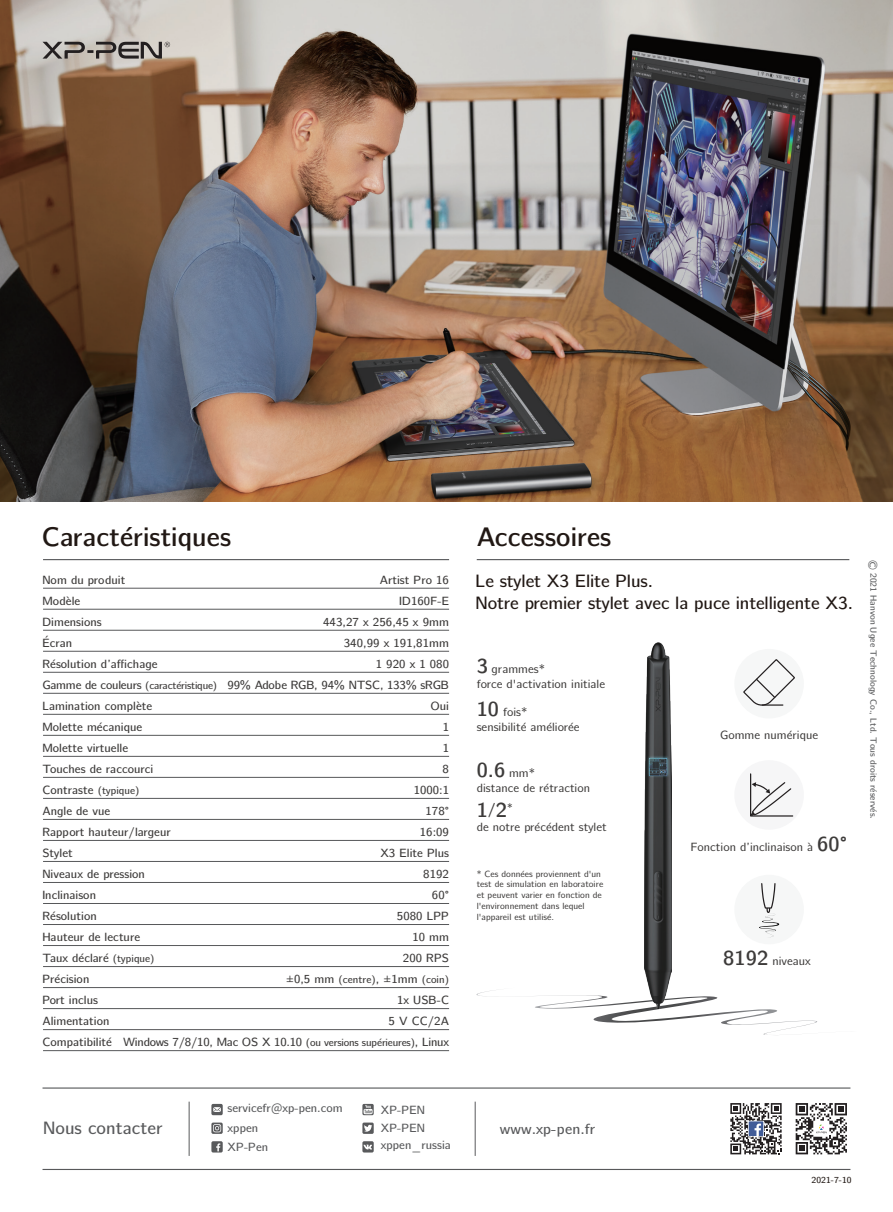
<style>
.page{position:relative;width:893px;height:1212px;background:#fff}
.page>*{position:absolute;margin:0;border:0;box-sizing:border-box;transform-origin:0 0}
.t1{font:500 27px "Hebert Sans";color:#211814}
.t2{font:500 21px "Hebert Sans";color:#3d3b3a}
.t3{font:18px/21.6px "Hebert Sans";letter-spacing:-.01em;color:#211814}
.t4{font:18px "Hebert Sans";color:#595a5c}
.t5{font:15px "Hebert Sans";color:#595a5c}
.t6{font:12px/21px "Hebert Sans";color:#3d3b3a}
.t7{font:300 12px/15px "Hebert Sans";color:#3d3b3a}
.t8{font:12px/21px "Hebert Sans";letter-spacing:-.02em;color:#3d3b3a;text-align:right}
.t9{font:12px/18.6px "Hebert Sans";color:#595a5c}
.t10{font:10.5px "Hebert Sans";letter-spacing:-.02em;color:#3d3b3a}
.t11{font:10.5px "Hebert Sans";color:#3d3b3a}
.t12{font:300 9px/10.8px "Hebert Sans";color:#3d3b3a}
.t13{font:9px "Hebert Sans";color:#595a5c}
.t14{font:9px "Hebert Sans";color:#211814}
.s1{font-size:12px}
.s2{font-size:10.5px}
.s3{font-weight:500;font-size:21px}
.s4{font-weight:300;font-size:12px}
.s5{font-size:15px}
.s6{font-family:"Noto Sans CJ Ksc"}
</style>
<div class="page">
<img style="left:0;top:0;width:893px;height:501px">
<hr style="left:43px;top:1087px;width:807px;height:1px;background:#57585a">
<hr style="left:43px;top:1169px;width:807px;height:1px;background:#57585a">
<hr style="left:43px;top:588px;width:406px;height:1px;background:#57585a">
<hr style="left:43px;top:609px;width:406px;height:1px;background:#57585a">
<hr style="left:43px;top:630px;width:406px;height:1px;background:#57585a">
<hr style="left:43px;top:651px;width:406px;height:1px;background:#57585a">
<hr style="left:43px;top:672px;width:406px;height:1px;background:#57585a">
<hr style="left:43px;top:693px;width:406px;height:1px;background:#57585a">
<hr style="left:43px;top:714px;width:406px;height:1px;background:#57585a">
<hr style="left:43px;top:735px;width:406px;height:1px;background:#57585a">
<hr style="left:43px;top:756px;width:406px;height:1px;background:#57585a">
<hr style="left:43px;top:777px;width:406px;height:1px;background:#57585a">
<hr style="left:43px;top:798px;width:406px;height:1px;background:#57585a">
<hr style="left:43px;top:819px;width:406px;height:1px;background:#57585a">
<hr style="left:43px;top:840px;width:406px;height:1px;background:#57585a">
<hr style="left:43px;top:861px;width:406px;height:1px;background:#57585a">
<hr style="left:43px;top:882px;width:406px;height:1px;background:#57585a">
<hr style="left:43px;top:903px;width:406px;height:1px;background:#57585a">
<hr style="left:43px;top:924px;width:406px;height:1px;background:#57585a">
<hr style="left:43px;top:945px;width:406px;height:1px;background:#57585a">
<hr style="left:43px;top:966px;width:406px;height:1px;background:#57585a">
<hr style="left:43px;top:987px;width:406px;height:1px;background:#57585a">
<hr style="left:43px;top:1008px;width:406px;height:1px;background:#57585a">
<hr style="left:43px;top:1029px;width:406px;height:1px;background:#57585a">
<hr style="left:43px;top:1050px;width:406px;height:1px;background:#57585a">
<hr style="left:477px;top:559px;width:372px;height:1px;background:#57585a">
<svg style="left:43px;top:42px;width:127px;height:17px;background:#8e8884"></svg>
<div style="left:734px;top:760px;width:70px;height:70px;background:#f6f6f7;border-radius:50%"></div>
<svg style="left:750px;top:773px;width:44px;height:44px"></svg>
<div style="left:734px;top:649px;width:70px;height:69px;background:#f6f7f7;border-radius:50%"></div>
<svg style="left:743px;top:659px;width:52px;height:47px"></svg>
<hr style="left:762px;top:704px;width:21px;height:2px;background:#231f20">
<div style="left:734px;top:875px;width:70px;height:69px;background:#f6f7f7;border-radius:50%"></div>
<svg style="left:759px;top:883px;width:21px;height:54px"></svg>
<hr style="left:475px;top:1101px;width:1px;height:55px;background:#595a5c">
<hr style="left:189px;top:1101px;width:1px;height:55px;background:#595a5c">
<svg style="left:211px;top:1141px;width:12px;height:11px"></svg>
<svg style="left:362px;top:1141px;width:12px;height:11px"></svg>
<svg style="left:211px;top:1104px;width:12px;height:11px"></svg>
<svg style="left:362px;top:1104px;width:12px;height:11px"></svg>
<svg style="left:362px;top:1122px;width:12px;height:12px"></svg>
<svg style="left:211px;top:1122px;width:12px;height:12px"></svg>
<svg style="left:476px;top:990px;width:341px;height:45px"></svg>
<img style="left:644px;top:642px;width:27px;height:366px">
<hr style="left:43px;top:559px;width:406px;height:1px;background:#57585a">
<img style="left:645px;top:754px;width:26px;height:26px">
<img style="left:650px;top:758px;width:17px;height:17px">
<svg style="left:730px;top:1103px;width:52px;height:51px"></svg>
<svg style="left:796px;top:1103px;width:51px;height:51px"></svg>
<h1 class="t1" style="left:42px;top:514px;width:191px">Caractéristiques</h1>
<h1 class="t1" style="left:477px;top:514px;width:136px">Accessoires</h1>
<p class="t6" style="left:227px;top:568px;width:223px;text-align:right">Artist Pro 16<br>ID160F-E<br>443,27 x 256,45 x 9mm<br>340,99 x 191,81mm<br>1 920 x 1 080<br>99% Adobe RGB, 94% NTSC, 133% sRGB<br>Oui<br>1<br>1<br>8<br>1000:1<br>178°<br>16:09<br>X3 Elite Plus<br>8192<br>60°<br>5080 LPP<br>10 mm<br>200 RPS</p>
<p class="t11" style="left:286px;top:970px;width:164px"><span class="s1">±0,5 mm</span> (centre)<span class="s1">, ±1mm</span> (coin)</p>
<p class="t8" style="left:123px;top:988px;width:328px">1x USB-C<br>5 V CC/2A<br>Windows 7/8/10, Mac OS X 10.10 <span class="s2">(ou versions supérieures)</span>, Linux</p>
<p class="t6" style="left:42px;top:568px;width:117px">Nom du produit<br>Modèle<br>Dimensions<br>Écran<br>Résolution d’affichage</p>
<p class="t10" style="left:42px;top:676px;width:176px"><span class="s1">Gamme de couleurs</span> (caractéristique)</p>
<p class="t6" style="left:42px;top:694px;width:130px">Lamination complète<br>Molette mécanique<br>Molette virtuelle<br>Touches de raccourci<br>Contraste <span class="s2">(typique)<br></span>Angle de vue<br>Rapport hauteur/largeur<br>Stylet<br>Niveaux de pression<br>Inclinaison<br>Résolution<br>Hauteur de lecture<br>Taux déclaré <span class="s2">(typique)<br></span>Précision<br>Port inclus<br>Alimentation<br>Compatibilité</p>
<h3 class="t3" style="left:475px;top:569px;width:379px">Le stylet X3 Elite Plus.<br>Notre premier stylet avec la puce intelligente X3.</h3>
<p class="t7" style="left:477px;top:660px;width:130px"><span class="s3">3</span> grammes*<br>force d'activation initiale</p>
<p class="t7" style="left:477px;top:703px;width:104px"><span class="s3">10</span> fois* sensibilité améliorée</p>
<h2 class="t2" style="left:477px;top:752px;width:60px">0.6 <span class="s4">mm*</span></h2>
<p class="t7" style="left:477px;top:779px;width:115px">distance de rétraction</p>
<h2 class="t2" style="left:477px;top:792px;width:38px">1<span class="s5">/</span>2<sup>*</sup></h2>
<p class="t7" style="left:477px;top:819px;width:132px">de notre précédent stylet</p>
<p class="t12" style="left:477px;top:867px;width:128px">* Ces données proviennent d'un test de simulation en laboratoire et peuvent varier en fonction de l'environnement dans lequel l'appareil est utilisé.</p>
<p class="t7" style="left:720px;top:727px;width:99px">Gomme numérique</p>
<p class="t7" style="left:691px;top:838px;width:158px">Fonction d’inclinaison à <span class="s3">60°</span></p>
<p class="t7" style="left:723px;top:952px;width:89px"><span class="s3">8192</span> niveaux</p>
<p class="t13" style="left:881px;top:560px;width:261px;rotate:90deg">© 2021 Hanvon Ugee Technology Co., Ltd. Tous droits réservés.</p>
<p class="t9" style="left:228px;top:1098px;width:117px">servicefr<span class="s6">@</span>xp-pen.com</p>
<p class="t9" style="left:228px;top:1136px;width:42px">XP-Pen</p>
<p class="t9" style="left:381px;top:1099px;width:46px">XP-PEN<br>XP-PEN</p>
<p class="t9" style="left:381px;top:1135px;width:72px">xppen_russia</p>
<h3 class="t4" style="left:43px;top:1112px;width:121px">Nous contacter</h3>
<p class="t5" style="left:500px;top:1116px;width:97px">www.xp-pen.fr</p>
<p class="t9" style="left:228px;top:1117px;width:32px">xppen</p>
<p class="t14" style="left:811px;top:1172px;width:42px">2021-7-10</p>
</div>
